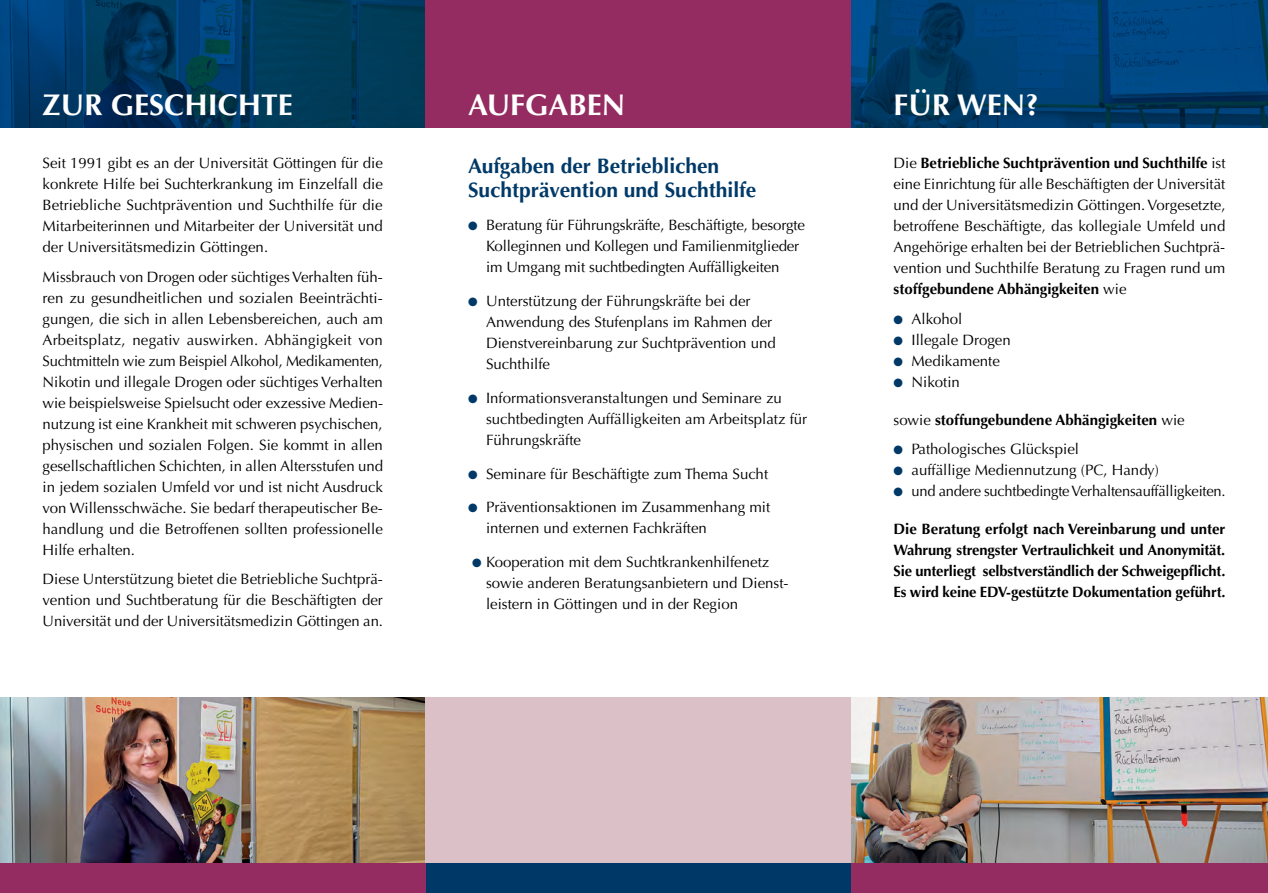
<style>
.page{position:relative;width:1268px;height:893px;background:#fff}
.page>*{position:absolute;margin:0;border:0;box-sizing:border-box;transform-origin:0 0}
.t1{font:700 30px "Optima LT";color:#fff}
.t2{font:700 21px/24px "Optima LT";color:#003968}
.t3{font:15px/21px "Optima LT";color:#000}
.t4{font:700 15px/21px "Optima LT";letter-spacing:-.005em;color:#000;text-align:justify}
.s1{color:#003968}
.s2{font-weight:700}
.s3{font-weight:400}
</style>
<div class="page">
<img style="left:850px;top:697px;width:417px;height:166px">
<img style="left:850px;top:0;width:417px;height:128px">
<img style="left:0;top:0;width:425px;height:128px">
<img style="left:0;top:697px;width:425px;height:166px">
<div style="left:425px;top:0;width:425px;height:128px;background:#942c61"></div>
<div style="left:425px;top:697px;width:425px;height:196px;background:#dbc0c7"></div>
<div style="left:425px;top:863px;width:425px;height:30px;background:#003968"></div>
<div style="left:850px;top:863px;width:417px;height:30px;background:#942c61"></div>
<div style="left:0;top:863px;width:425px;height:30px;background:#942c61"></div>
<h1 class="t1" style="left:43px;top:88px;width:252px">ZUR GESCHICHTE</h1>
<h1 class="t1" style="left:468px;top:88px;width:159px">AUFGABEN</h1>
<p class="t3" style="left:43px;top:153px;width:342px;text-align:justify">Seit 1991 gibt es an der Universität Göttingen für die konkrete Hilfe bei Suchterkrankung im Einzelfall die Betriebliche Suchtprävention und Suchthilfe für die Mitarbeiterinnen und Mitarbeiter der Universität und der Universitätsmedizin Göttingen.</p>
<p class="t3" style="left:43px;top:266px;width:342px;text-align:justify">Missbrauch von Drogen oder süchtiges Verhalten füh&shy;ren zu gesundheitlichen und sozialen Beeinträchti&shy;gungen, die sich in allen Lebensbereichen, auch am Arbeitsplatz, negativ auswirken. Abhängigkeit von Suchtmitteln wie zum Beispiel Alkohol, Medikamenten, Nikotin und illegale Drogen oder süchtiges Verhalten wie beispielsweise Spielsucht oder exzessive Medien&shy;nutzung ist eine Krankheit mit schweren psychischen, physischen und sozialen Folgen. Sie kommt in allen gesellschaftlichen Schichten, in allen Altersstufen und in jedem sozialen Umfeld vor und ist nicht Ausdruck von Willensschwäche. Sie bedarf therapeutischer Be&shy;handlung und die Betroffenen sollten professionelle Hilfe erhalten.</p>
<p class="t3" style="left:43px;top:569px;width:342px;text-align:justify">Diese Unterstützung bietet die Betriebliche Suchtprä&shy;vention und Suchtberatung für die Beschäftigten der Universität und der Universitätsmedizin Göttingen an.</p>
<h2 class="t2" style="left:468px;top:154px;width:290px">Aufgaben der Betrieblichen<br>Suchtprävention und Suchthilfe</h2>
<p class="t3" style="left:486px;top:215px;width:320px;text-indent:-18px"><span class="s1">●</span> Beratung für Führungskräfte, Beschäftigte, besorgte<br>Kolleginnen und Kollegen und Familienmitglieder im Umgang mit suchtbedingten Auffälligkeiten</p>
<p class="t3" style="left:486px;top:291px;width:291px;text-indent:-18px"><span class="s1">●</span> Unterstützung der Führungskräfte bei der Anwendung des Stufenplans im Rahmen der Dienstvereinbarung zur Suchtprävention und Suchthilfe</p>
<p class="t3" style="left:486px;top:388px;width:322px;text-indent:-18px"><span class="s1">●</span> Informationsveranstaltungen und Seminare zu suchtbedingten Auffälligkeiten am Arbeitsplatz für<br>Führungskräfte</p>
<p class="t3" style="left:468px;top:463px;width:301px"><span class="s1">●</span> Seminare für Beschäftigte zum Thema Sucht</p>
<p class="t3" style="left:486px;top:497px;width:286px;text-indent:-18px"><span class="s1">●</span> Präventionsaktionen im Zusammenhang mit internen und externen Fachkräften</p>
<p class="t3" style="left:486px;top:552px;width:304px;text-indent:-14px"><span class="s1">●</span> Kooperation mit dem Suchtkrankenhilfenetz sowie anderen Beratungsanbietern und Dienst&shy;leistern in Göttingen und in der Region</p>
<h1 class="t1" style="left:893px;top:88px;width:147px">FÜR WEN?</h1>
<p class="t3" style="left:893px;top:153px;width:333px;text-align:justify">Die <span class="s2">Betriebliche Suchtprävention und Suchthilfe</span> ist eine Einrichtung für alle Beschäftigten der Universität und der Universitätsmedizin Göttingen. Vorgesetzte, betroffene Beschäftigte, das kollegiale Umfeld und Angehörige erhalten bei der Betrieblichen Suchtprä&shy;vention und Suchthilfe Beratung zu Fragen rund um <span class="s2">stoffgebundene Abhängigkeiten</span> wie</p>
<p class="t3" style="left:893px;top:308px;width:70px"><span class="s1">●</span> Alkohol</p>
<p class="t3" style="left:893px;top:329px;width:119px"><span class="s1">●</span> Illegale Drogen</p>
<p class="t3" style="left:893px;top:350px;width:108px"><span class="s1">●</span> Medikamente</p>
<p class="t3" style="left:893px;top:371px;width:68px"><span class="s1">●</span> Nikotin</p>
<p class="t4" style="left:893px;top:409px;width:293px"><span class="s3">sowie</span> stoffungebundene Abhängigkeiten <span class="s3">wie</span></p>
<p class="t3" style="left:893px;top:439px;width:187px"><span class="s1">●</span> Pathologisches Glückspiel</p>
<p class="t3" style="left:893px;top:460px;width:267px"><span class="s1">●</span> auffällige Mediennutzung (PC, Handy)</p>
<p class="t3" style="left:893px;top:481px;width:333px"><span class="s1">●</span> und andere suchtbedingte Verhaltensauffälligkeiten.</p>
<p class="t4" style="left:893px;top:519px;width:333px">Die Beratung erfolgt nach Vereinbarung und unter Wahrung strengster Vertraulichkeit und Anonymität.<br>Sie unterliegt selbstverständlich der Schweigepflicht.<br>Es wird keine EDV-gestützte Dokumentation geführt.</p>
</div>
